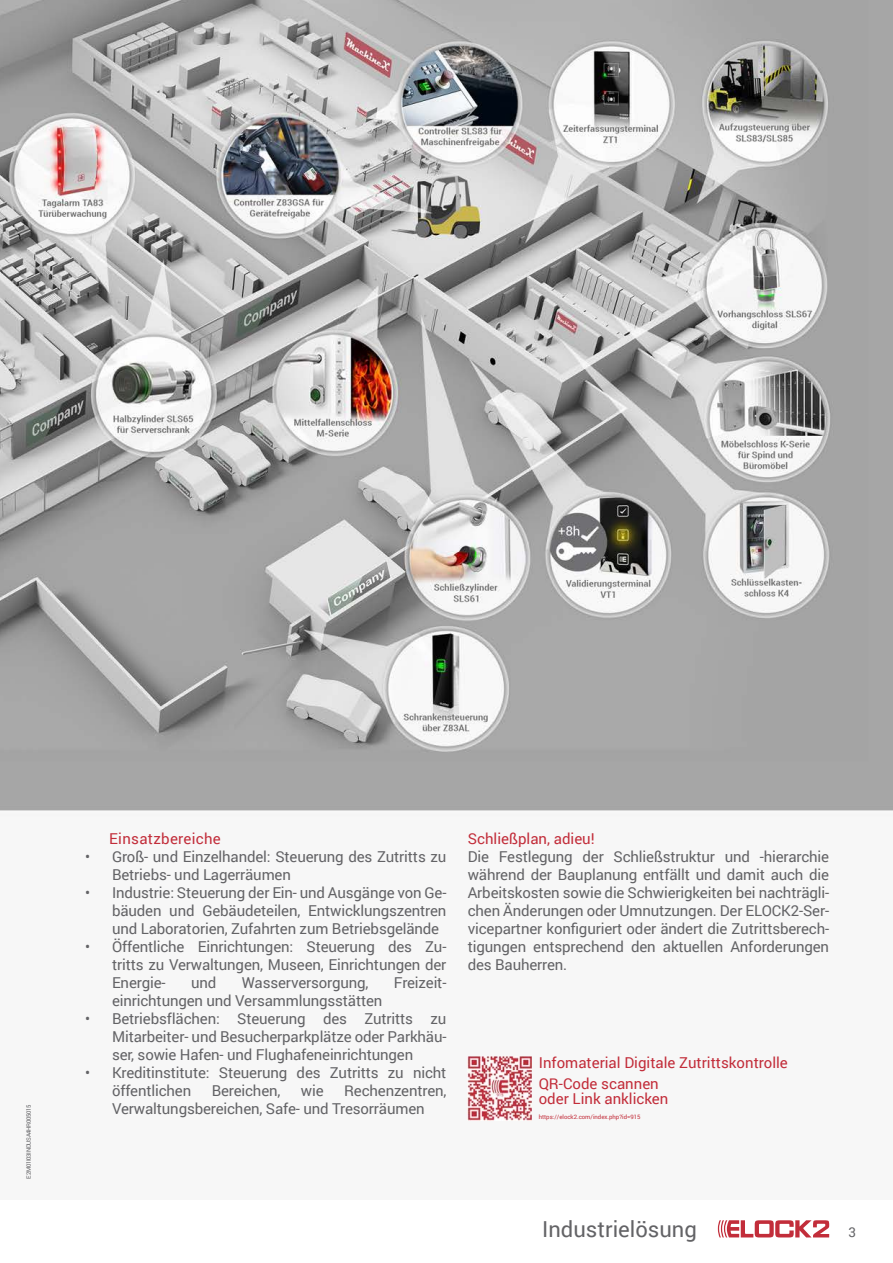
<style>
.page{position:relative;width:893px;height:1263px;background:#fff}
.page>*{position:absolute;margin:0;border:0;box-sizing:border-box;transform-origin:0 0}
.t1{font:22.05px "Roboto";color:#636366}
.t2{font:15px/18px "Roboto";letter-spacing:-.01em;color:#636366;text-align:justify}
.Absatzformat_1{font:15px "Roboto";color:#c22d3a}
.Absatzformat_1-2{font:15px "Roboto";letter-spacing:.02em;color:#c22d3a}
.t3{font:13.5px "Roboto";color:#636366}
.Absatzformat_1-3{font:6px "Roboto";color:#c22d3a}
.t4{font:6px "Roboto";letter-spacing:-.05em;color:#636366}
</style>
<div class="page">
<img style="left:0;top:0;width:893px;height:1121px">
<svg style="left:718px;top:1220px;width:111px;height:17px"></svg>
<img style="left:468px;top:1056px;width:63px;height:64px">
<p class="t4" style="left:25px;top:1178px;width:76px;rotate:-90deg">E2M01I03INDUSA4HR005015</p>
<p class="Absatzformat_1-2" style="left:109px;top:828px;width:113px">Einsatzbereiche</p>
<p class="t2" style="left:112px;top:847px;width:336px;text-indent:-27px">• Groß- und Einzelhandel: Steuerung des Zutritts zu<br>Betriebs- und Lagerräumen</p>
<p class="t2" style="left:112px;top:883px;width:336px;text-indent:-27px">• Industrie: Steuerung der Ein- und Ausgänge von Ge&shy;bäuden und Gebäudeteilen, Entwicklungszentren und Laboratorien, Zufahrten zum Betriebsgelände</p>
<p class="t2" style="left:112px;top:937px;width:336px;text-indent:-27px">• Öffentliche Einrichtungen: Steuerung des Zu&shy;tritts zu Verwaltungen, Museen, Einrichtungen der Energie-</p>
<p class="t2" style="left:191px;top:973px;width:27px">und</p>
<p class="t2" style="left:242px;top:973px;width:128px">Wasserversorgung,</p>
<p class="t2" style="left:394px;top:973px;width:54px">Freizeit-</p>
<p class="t2" style="left:112px;top:991px;width:272px">einrichtungen und Versammlungsstätten</p>
<p class="t2" style="left:112px;top:1009px;width:336px;text-indent:-27px">• Betriebsflächen: Steuerung des Zutritts zu Mitarbeiter- und Besucherparkplätze oder Parkhäu&shy;ser, sowie Hafen- und Flughafeneinrichtungen</p>
<p class="t2" style="left:112px;top:1063px;width:336px;text-indent:-27px">• Kreditinstitute: Steuerung des Zutritts zu nicht öffentlichen</p>
<p class="t2" style="left:112px;top:1081px;width:336px;text-indent:232px">Rechenzentren,<br>Verwaltungsbereichen, Safe- und Tresorräumen</p>
<p class="t2" style="left:212px;top:1081px;width:70px">Bereichen,</p>
<p class="t2" style="left:301px;top:1081px;width:24px">wie</p>
<p class="Absatzformat_1" style="left:468px;top:828px;width:128px">Schließplan, adieu!</p>
<p class="t2" style="left:468px;top:847px;width:363px">Die Festlegung der Schließstruktur und -hierarchie während der Bauplanung entfällt und damit auch die Arbeitskosten sowie die Schwierigkeiten bei nachträgli&shy;chen Änderungen oder Umnutzungen. Der ELOCK2-Ser&shy;vicepartner konfiguriert oder ändert die Zutrittsberech&shy;tigungen entsprechend den aktuellen Anforderungen des Bauherren.</p>
<p class="Absatzformat_1" style="left:539px;top:1052px;width:251px">Infomaterial Digitale Zutrittskontrolle</p>
<p class="Absatzformat_1" style="left:539px;top:1073px;width:122px">QR-Code scannen</p>
<p class="Absatzformat_1" style="left:539px;top:1088px;width:131px">oder Link anklicken</p>
<p class="Absatzformat_1-3" style="left:539px;top:1112px;width:103px">https://elock2.com/index.php?id=915</p>
<h1 class="t1" style="left:542px;top:1214px;width:156px">Industrielösung</h1>
<p class="t3" style="left:848px;top:1223px;width:9px">3</p>
</div>
